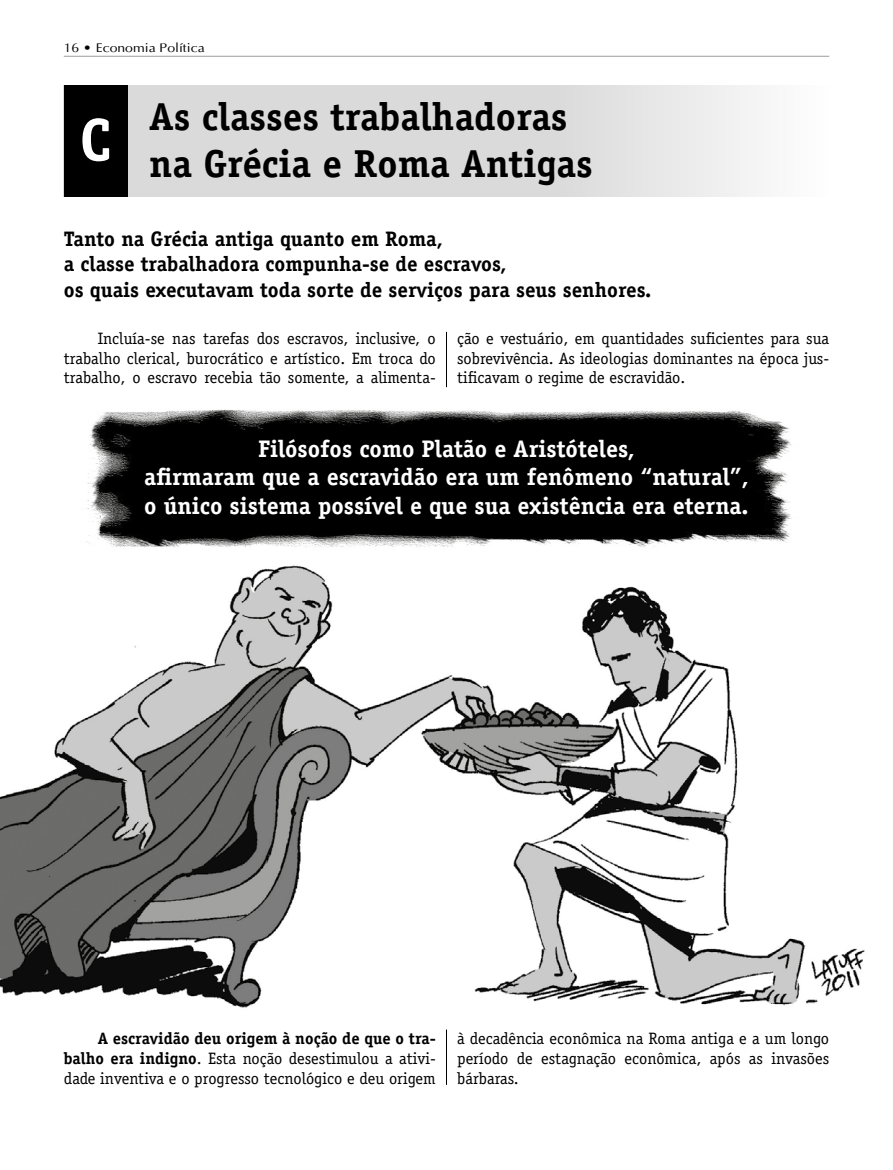
<style>
.page{position:relative;width:893px;height:1170px;background:#fff}
.page>*{position:absolute;margin:0;border:0;box-sizing:border-box;transform-origin:0 0}
.t1{font:700 60px "Officina Serif Std";color:#fff}
.t2{font:700 39px/46.8px "Officina Serif Std";color:#000}
.t3{font:700 24px/28.8px "Officina Serif Std";color:#fff;text-align:center}
.t4{font:700 21px/25.2px "Officina Serif Std";color:#000}
.t5{font:16.5px/19.8px "Officina Serif Std";color:#000;text-align:justify}
.t6{font:12.75px "Ottawa Plain";color:#000;scale:1.1 1}
.s1{font-weight:700}
</style>
<div class="page">
<hr style="left:64px;top:56px;width:765px;height:1px;background:#9d9d9c">
<img style="left:0;top:565px;width:865px;height:443px">
<div style="left:64px;top:85px;width:765px;height:112px;background:linear-gradient(to right,#cfcfcf,#f1f1f1)"></div>
<div style="left:64px;top:85px;width:64px;height:112px;background:#000"></div>
<img style="left:87px;top:409px;width:705px;height:138px">
<hr style="left:446px;top:332px;width:1px;height:55px;background:#000">
<hr style="left:446px;top:1029px;width:1px;height:55px;background:#000">
<p class="t6" style="left:64px;top:40px;width:130px">16 • Economia Política</p>
<h1 class="t1" style="left:80px;top:102px;width:33px">C</h1>
<h2 class="t2" style="left:149px;top:93px;width:445px">As classes trabalhadoras na Grécia e Roma Antigas</h2>
<p class="t4" style="left:64px;top:226px;width:589px">Tanto na Grécia antiga quanto em Roma,<br>a classe trabalhadora compunha-se de escravos,<br>os quais executavam toda sorte de serviços para seus senhores.</p>
<p class="t5" style="left:64px;top:328px;width:374px;text-indent:34px">Incluía-se nas tarefas dos escravos, inclusive, o trabalho clerical, burocrático e artístico. Em troca do trabalho, o escravo recebia tão somente, a alimenta-</p>
<p class="t5" style="left:457px;top:328px;width:374px">ção e vestuário, em quantidades suficientes para sua sobrevivência. As ideologias dominantes na época jus&shy;tificavam o regime de escravidão.</p>
<h3 class="t3" style="left:144px;top:433px;width:606px">Filósofos como Platão e Aristóteles,<br>afirmaram que a escravidão era um fenômeno “natural”, o único sistema possível e que sua existência era eterna.</h3>
<p class="t5" style="left:64px;top:1028px;width:374px;text-indent:34px"><span class="s1">A escravidão deu origem à noção de que o tra&shy;balho era indigno</span>. Esta noção desestimulou a ativi&shy;dade inventiva e o progresso tecnológico e deu origem</p>
<p class="t5" style="left:457px;top:1028px;width:374px">à decadência econômica na Roma antiga e a um longo período de estagnação econômica, após as invasões bárbaras.</p>
</div>
